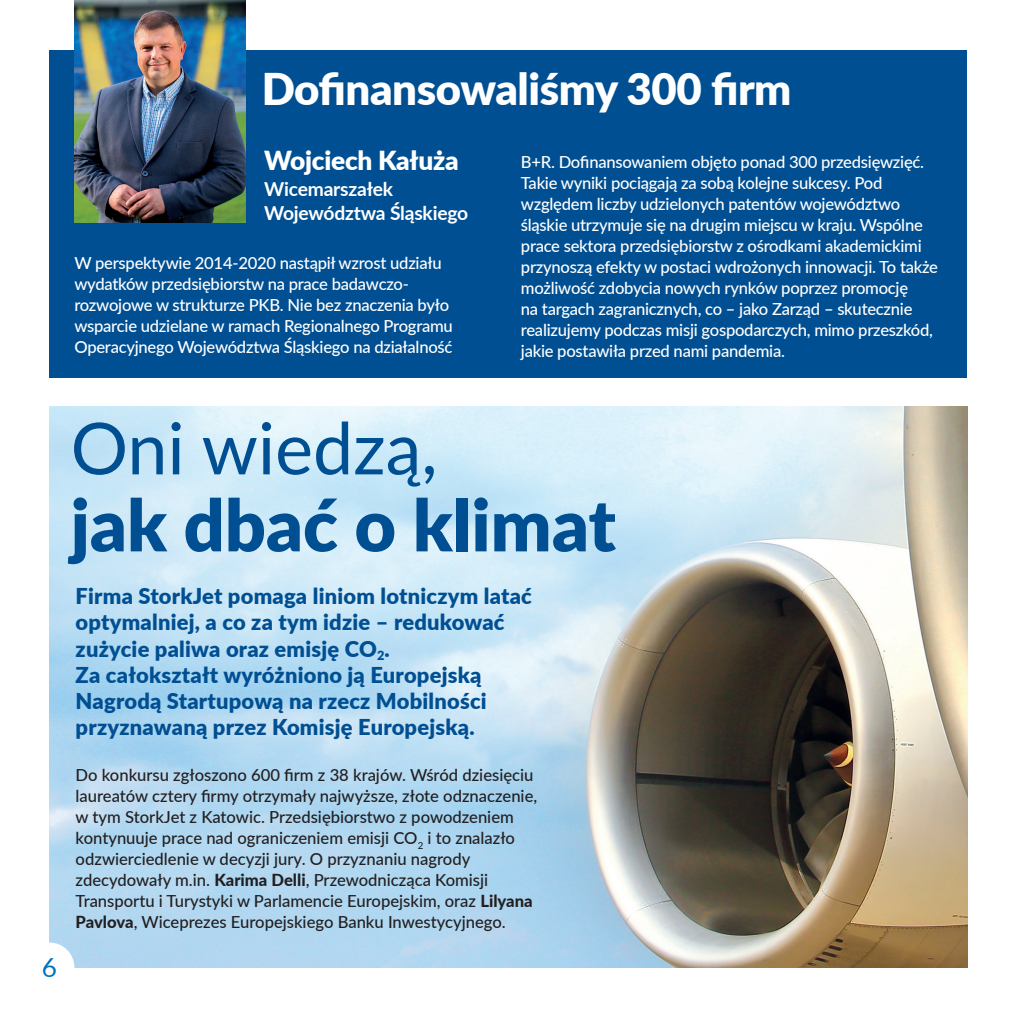
<style>
.page{position:relative;width:1017px;height:1017px;background:#fff}
.page>*{position:absolute;margin:0;border:0;box-sizing:border-box;transform-origin:0 0}
.Nagłówek{font:900 71.75px/77px "Lato";color:#004f92}
.t1{font:900 43.75px "Lato";letter-spacing:-.01em;color:#fff}
.t2{font:900 26.25px "Lato";letter-spacing:-.01em;color:#fff}
.t3{font:26.25px "Lato";color:#0072bc}
.t4{font:900 21.88px "Lato";letter-spacing:.01em;color:#004f92}
.t5{font:700 19.25px "Lato";letter-spacing:-.01em;color:#fff}
.t6{font:500 16.62px/21px "Lato";letter-spacing:-.015em;color:#fff}
.t7{font:500 16.62px/21px "Lato";color:#231f20}
.s1{font-weight:400}
.s2{font-weight:800}
</style>
<div class="page">
<div style="left:50px;top:50px;width:917px;height:328px;background:#004f92"></div>
<img style="left:74px;top:0;width:172px;height:222px">
<img style="left:50px;top:407px;width:917px;height:560px">
<div style="left:25px;top:943px;width:49px;height:49px;background:#fff;border-radius:50%"></div>
<p class="t1" style="left:262px;top:56px;width:531px">Dofinansowaliśmy 300 firm</p>
<p class="t2" style="left:264px;top:141px;width:196px">Wojciech Kałuża</p>
<p class="t5" style="left:264px;top:175px;width:131px">Wicemarszałek</p>
<p class="t5" style="left:264px;top:199px;width:206px">Województwa Śląskiego</p>
<p class="t6" style="left:74px;top:252px;width:380px">W perspektywie 2014-2020 nastąpił wzrost udziału wydatków przedsiębiorstw na prace badawczo&shy;rozwojowe w strukturze PKB. Nie bez znaczenia było wsparcie udzielane w ramach Regionalnego Programu Operacyjnego Województwa Śląskiego na działalność</p>
<p class="t6" style="left:521px;top:151px;width:419px">B+R. Dofinansowaniem objęto ponad 300 przedsięwzięć.<br>Takie wyniki pociągają za sobą kolejne sukcesy. Pod względem liczby udzielonych patentów województwo śląskie utrzymuje się na drugim miejscu w kraju. Wspólne prace sektora przedsiębiorstw z ośrodkami akademickimi przynoszą efekty w postaci wdrożonych innowacji. To także możliwość zdobycia nowych rynków poprzez promocję<br>na targach zagranicznych, co – jako Zarząd – skutecznie realizujemy podczas misji gospodarczych, mimo przeszkód, jakie postawiła przed nami pandemia.</p>
<p class="t3" style="left:42px;top:948px;width:17px">6</p>
<p class="Nagłówek" style="left:71px;top:406px;width:547px"><span class="s1">Oni wiedzą,<br></span>jak dbać o klimat</p>
<p class="t4" style="left:76px;top:580px;width:458px">Firma StorkJet pomaga liniom lotniczym latać</p>
<p class="t4" style="left:76px;top:606px;width:430px">optymalniej, a co za tym idzie – redukować</p>
<p class="t4" style="left:76px;top:632px;width:316px">zużycie paliwa oraz emisję CO<sub>2</sub>.</p>
<p class="t4" style="left:76px;top:658px;width:407px">Za całokształt wyróżniono ją Europejską</p>
<p class="t4" style="left:76px;top:685px;width:413px">Nagrodą Startupową na rzecz Mobilności</p>
<p class="t4" style="left:76px;top:711px;width:400px">przyznawaną przez Komisję Europejską.</p>
<p class="t7" style="left:76px;top:763px;width:463px">Do konkursu zgłoszono 600 firm z 38 krajów. Wśród dziesięciu laureatów cztery firmy otrzymały najwyższe, złote odznaczenie, w tym StorkJet z Katowic. Przedsiębiorstwo z powodzeniem kontynuuje prace nad ograniczeniem emisji CO<sub>2</sub> i to znalazło odzwierciedlenie w decyzji jury. O przyznaniu nagrody zdecydowały m.in. <span class="s2">Karima Delli</span>, Przewodnicząca Komisji Transportu i Turystyki w Parlamencie Europejskim, oraz <span class="s2">Lilyana Pavlova</span>, Wiceprezes Europejskiego Banku Inwestycyjnego.</p>
</div>
